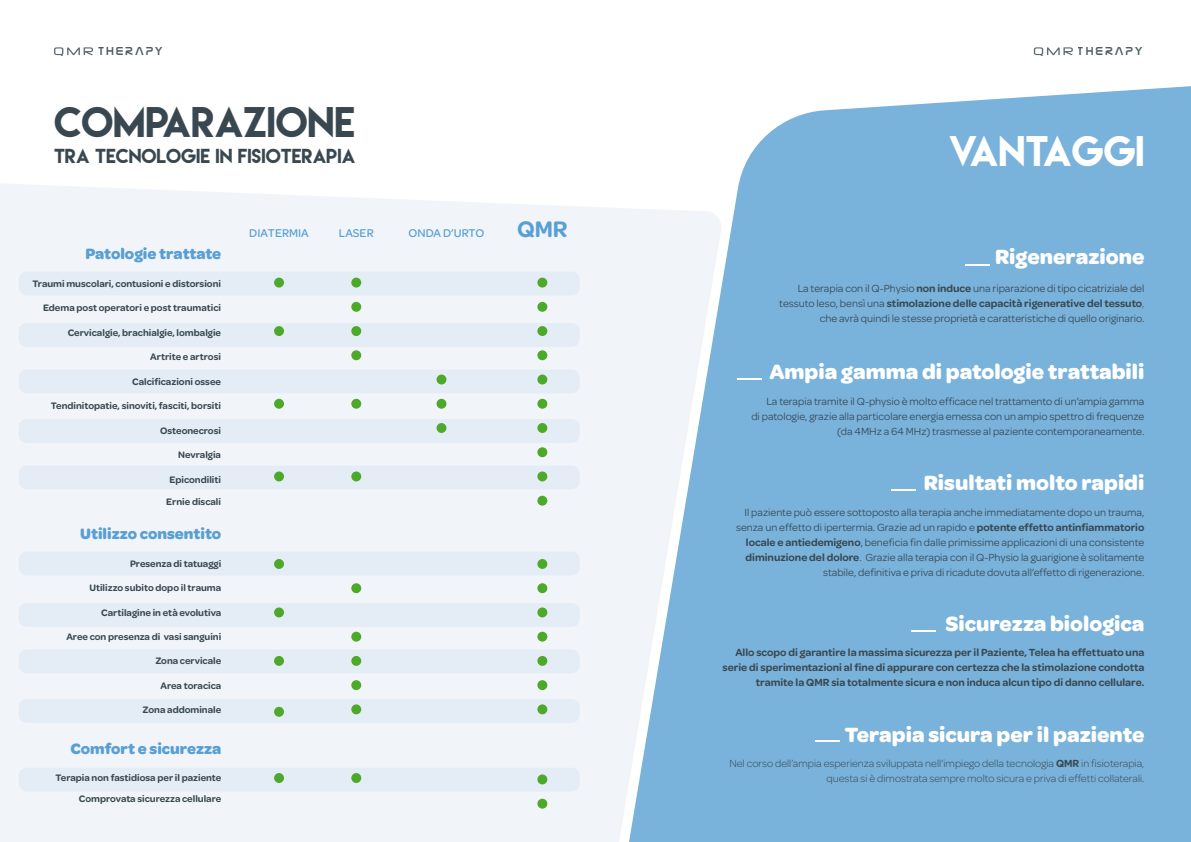
<style>
.page{position:relative;width:1191px;height:842px;background:#fff}
.page>*{position:absolute;margin:0;border:0;box-sizing:border-box;transform-origin:0 0}
.t1{font:38.1px "Lemon Milk";color:#394850}
.t2{font:38.1px "Lemon Milk";color:#fff}
.t3{font:600 24px "Omnes";color:#589fd3}
.t4{font:700 22px "Omnes";color:#fff}
.t5{font:18px "Lemon Milk";color:#394850}
.t6{font:700 16px "Omnes";color:#589fd3}
.t7{font:500 12px "Omnes";color:#589fd3}
.t8{font:11.8px "Nasalization Rg";letter-spacing:.16em;color:#394850}
.t9{font:11px/15px "Omnes";color:#394850;text-align:right}
.t10{font:600 11px/15px "Omnes";color:#394850;text-align:right}
.t11{font:300 11px/15px "Omnes";color:#394850;text-align:right}
.t12{font:600 10px/20.7px "Omnes";color:#394850;text-align:right}
.s1{font-weight:600}
.s2{font-weight:300}
</style>
<div class="page">
<div style="left:0;top:184px;width:627px;height:658px;background:#f1f5fa"></div>
<div style="left:19px;top:272px;width:561px;height:23px;background:#e4ecf5;border-radius:8px"></div>
<div style="left:19px;top:323px;width:561px;height:24px;background:#e4ecf5;border-radius:8px"></div>
<div style="left:19px;top:370px;width:561px;height:23px;background:#e4ecf5;border-radius:8px"></div>
<div style="left:19px;top:419px;width:561px;height:24px;background:#e4ecf5;border-radius:8px"></div>
<div style="left:19px;top:551px;width:561px;height:24px;background:#e4ecf5;border-radius:8px"></div>
<div style="left:19px;top:603px;width:561px;height:24px;background:#e4ecf5;border-radius:8px"></div>
<div style="left:19px;top:649px;width:561px;height:24px;background:#e4ecf5;border-radius:8px"></div>
<div style="left:19px;top:699px;width:561px;height:24px;background:#e4ecf5;border-radius:8px"></div>
<div style="left:19px;top:768px;width:561px;height:23px;background:#e4ecf5;border-radius:8px"></div>
<div style="left:19px;top:465px;width:561px;height:24px;background:#e4ecf5;border-radius:8px"></div>
<svg style="left:627px;top:86px;width:564px;height:756px;background:#8abbdf"></svg>
<svg style="left:54px;top:47px;width:39px;height:9px"></svg>
<svg style="left:1033px;top:47px;width:39px;height:9px"></svg>
<svg style="left:965px;top:265px;width:24px;height:1px"></svg>
<svg style="left:737px;top:378px;width:24px;height:1px"></svg>
<svg style="left:816px;top:741px;width:24px;height:1px"></svg>
<svg style="left:911px;top:631px;width:25px;height:1px"></svg>
<svg style="left:891px;top:489px;width:24px;height:1px"></svg>
<div style="left:537px;top:278px;width:10px;height:10px;background:#4da929;border-radius:50%"></div>
<div style="left:537px;top:302px;width:10px;height:10px;background:#4da929;border-radius:50%"></div>
<div style="left:537px;top:326px;width:10px;height:10px;background:#4da929;border-radius:50%"></div>
<div style="left:537px;top:350px;width:10px;height:10px;background:#4da929;border-radius:50%"></div>
<div style="left:351px;top:278px;width:10px;height:10px;background:#4da929;border-radius:50%"></div>
<div style="left:351px;top:302px;width:10px;height:10px;background:#4da929;border-radius:50%"></div>
<div style="left:351px;top:326px;width:10px;height:10px;background:#4da929;border-radius:50%"></div>
<div style="left:351px;top:350px;width:10px;height:10px;background:#4da929;border-radius:50%"></div>
<div style="left:537px;top:375px;width:10px;height:9px;background:#4da929;border-radius:50%"></div>
<div style="left:537px;top:399px;width:10px;height:10px;background:#4da929;border-radius:50%"></div>
<div style="left:537px;top:423px;width:10px;height:10px;background:#4da929;border-radius:50%"></div>
<div style="left:537px;top:559px;width:10px;height:10px;background:#4da929;border-radius:50%"></div>
<div style="left:537px;top:583px;width:10px;height:10px;background:#4da929;border-radius:50%"></div>
<div style="left:537px;top:607px;width:10px;height:10px;background:#4da929;border-radius:50%"></div>
<div style="left:537px;top:632px;width:10px;height:10px;background:#4da929;border-radius:50%"></div>
<div style="left:537px;top:656px;width:10px;height:10px;background:#4da929;border-radius:50%"></div>
<div style="left:537px;top:680px;width:10px;height:10px;background:#4da929;border-radius:50%"></div>
<div style="left:537px;top:704px;width:10px;height:10px;background:#4da929;border-radius:50%"></div>
<div style="left:351px;top:632px;width:10px;height:10px;background:#4da929;border-radius:50%"></div>
<div style="left:351px;top:656px;width:10px;height:10px;background:#4da929;border-radius:50%"></div>
<div style="left:351px;top:680px;width:10px;height:10px;background:#4da929;border-radius:50%"></div>
<div style="left:351px;top:704px;width:10px;height:10px;background:#4da929;border-radius:50%"></div>
<div style="left:537px;top:774px;width:10px;height:10px;background:#4da929;border-radius:50%"></div>
<div style="left:537px;top:799px;width:10px;height:10px;background:#4da929;border-radius:50%"></div>
<div style="left:436px;top:375px;width:10px;height:9px;background:#4da929;border-radius:50%"></div>
<div style="left:436px;top:399px;width:10px;height:10px;background:#4da929;border-radius:50%"></div>
<div style="left:436px;top:423px;width:10px;height:10px;background:#4da929;border-radius:50%"></div>
<div style="left:537px;top:447px;width:10px;height:10px;background:#4da929;border-radius:50%"></div>
<div style="left:537px;top:471px;width:10px;height:10px;background:#4da929;border-radius:50%"></div>
<div style="left:274px;top:278px;width:10px;height:10px;background:#4da929;border-radius:50%"></div>
<div style="left:537px;top:496px;width:10px;height:10px;background:#4da929;border-radius:50%"></div>
<div style="left:351px;top:583px;width:10px;height:10px;background:#4da929;border-radius:50%"></div>
<div style="left:351px;top:773px;width:10px;height:10px;background:#4da929;border-radius:50%"></div>
<div style="left:274px;top:326px;width:10px;height:10px;background:#4da929;border-radius:50%"></div>
<div style="left:274px;top:399px;width:10px;height:10px;background:#4da929;border-radius:50%"></div>
<div style="left:274px;top:471px;width:10px;height:10px;background:#4da929;border-radius:50%"></div>
<div style="left:351px;top:399px;width:10px;height:10px;background:#4da929;border-radius:50%"></div>
<div style="left:351px;top:471px;width:10px;height:10px;background:#4da929;border-radius:50%"></div>
<div style="left:274px;top:559px;width:10px;height:10px;background:#4da929;border-radius:50%"></div>
<div style="left:274px;top:607px;width:10px;height:10px;background:#4da929;border-radius:50%"></div>
<div style="left:274px;top:656px;width:10px;height:10px;background:#4da929;border-radius:50%"></div>
<div style="left:274px;top:707px;width:10px;height:10px;background:#4da929;border-radius:50%"></div>
<div style="left:274px;top:773px;width:10px;height:10px;background:#4da929;border-radius:50%"></div>
<p class="t8" style="left:98px;top:44px;width:66px">THERAPY</p>
<p class="t8" style="left:1078px;top:44px;width:66px">THERAPY</p>
<h1 class="t1" style="left:54px;top:95px;width:303px">COMPARAZIONE</h1>
<h3 class="t5" style="left:54px;top:143px;width:303px">TRA TECNOLOGIE IN FISIOTERAPIA</h3>
<h3 class="t6" style="left:85px;top:242px;width:137px">Patologie trattate</h3>
<p class="t12" style="left:32px;top:272px;width:190px">Traumi muscolari, contusioni e distorsioni</p>
<p class="t12" style="left:43px;top:297px;width:179px">Edema post operatori e post traumatici</p>
<p class="t12" style="left:68px;top:321px;width:155px">Cervicalgie, brachialgie, lombalgie</p>
<p class="t12" style="left:150px;top:346px;width:72px">Artrite e artrosi</p>
<p class="t12" style="left:132px;top:371px;width:90px">Calcificazioni ossee</p>
<p class="t12" style="left:51px;top:395px;width:172px">Tendinitopatie, sinoviti, fasciti, borsiti</p>
<p class="t12" style="left:160px;top:420px;width:62px">Osteonecrosi</p>
<p class="t12" style="left:178px;top:444px;width:44px">Nevralgia</p>
<p class="t12" style="left:169px;top:469px;width:53px">Epicondiliti</p>
<p class="t12" style="left:166px;top:491px;width:56px">Ernie discali</p>
<h3 class="t6" style="left:80px;top:521px;width:143px">Utilizzo consentito</h3>
<p class="t12" style="left:130px;top:553px;width:93px">Presenza di tatuaggi</p>
<p class="t12" style="left:101px;top:601px;width:122px">Cartilagine in età evolutiva</p>
<p class="t12" style="left:66px;top:626px;width:156px">Aree con presenza di vasi sanguini</p>
<p class="t12" style="left:155px;top:650px;width:67px">Zona cervicale</p>
<p class="t12" style="left:160px;top:674px;width:62px">Area toracica</p>
<p class="t12" style="left:143px;top:698px;width:80px">Zona addominale</p>
<h3 class="t6" style="left:70px;top:737px;width:152px">Comfort e sicurezza</h3>
<p class="t12" style="left:56px;top:767px;width:167px">Terapia non fastidiosa per il paziente<br>Comprovata sicurezza cellulare</p>
<p class="t12" style="left:89px;top:577px;width:133px">Utilizzo subito dopo il trauma</p>
<p class="t7" style="left:249px;top:224px;width:61px">DIATERMIA</p>
<p class="t7" style="left:339px;top:224px;width:36px">LASER</p>
<p class="t7" style="left:408px;top:224px;width:77px">ONDA D’URTO</p>
<h2 class="t3" style="left:517px;top:212px;width:52px">QMR</h2>
<h1 class="t2" style="left:949px;top:124px;width:197px">VANTAGGI</h1>
<h3 class="t4" style="left:995px;top:240px;width:151px">Rigenerazione</h3>
<p class="t9" style="left:779px;top:280px;width:367px">La terapia con il Q-Physio <span class="s1">non induce</span> una riparazione di tipo cicatriziale del tessuto leso, bensì una <span class="s1">stimolazione delle capacità rigenerative del tessuto</span><span class="s2">, </span>che avrà quindi le stesse proprietà e caratteristiche di quello originario.</p>
<h3 class="t4" style="left:769px;top:355px;width:376px">Ampia gamma di patologie trattabili</h3>
<p class="t9" style="left:751px;top:393px;width:394px">La terapia tramite il Q-physio è molto efficace nel trattamento di un’ampia gamma<br>di patologie, grazie alla particolare energia emessa con un ampio spettro di frequenze (da 4MHz a 64 MHz) trasmesse al paziente contemporaneamente.</p>
<h3 class="t4" style="left:923px;top:466px;width:222px">Risultati molto rapidi</h3>
<p class="t9" style="left:736px;top:504px;width:410px">Il paziente può essere sottoposto alla terapia anche immediatamente dopo un trauma, senza un effetto di ipertermia. Grazie ad un rapido e <span class="s1">potente effetto antinfiammatorio locale e antiedemigeno</span>, beneficia fin dalle primissime applicazioni di una consistente <span class="s1">diminuzione del dolore</span>. Grazie alla terapia con il Q-Physio la guarigione è solitamente stabile, definitiva e priva di ricadute dovuta all’effetto di rigenerazione.</p>
<h3 class="t4" style="left:945px;top:607px;width:200px">Sicurezza biologica</h3>
<p class="t10" style="left:722px;top:645px;width:423px">Allo scopo di garantire la massima sicurezza per il Paziente, Telea ha effettuato una serie di sperimentazioni al fine di appurare con certezza che la stimolazione condotta tramite la QMR sia totalmente sicura e non induca alcun tipo di danno cellulare.</p>
<h3 class="t4" style="left:845px;top:718px;width:301px">Terapia sicura per il paziente</h3>
<p class="t11" style="left:729px;top:755px;width:416px">Nel corso dell’ampia esperienza sviluppata nell’impiego della tecnologia <span class="s1">QMR</span> in fisioterapia, questa si è dimostrata sempre molto sicura e priva di effetti collaterali.</p>
</div>
